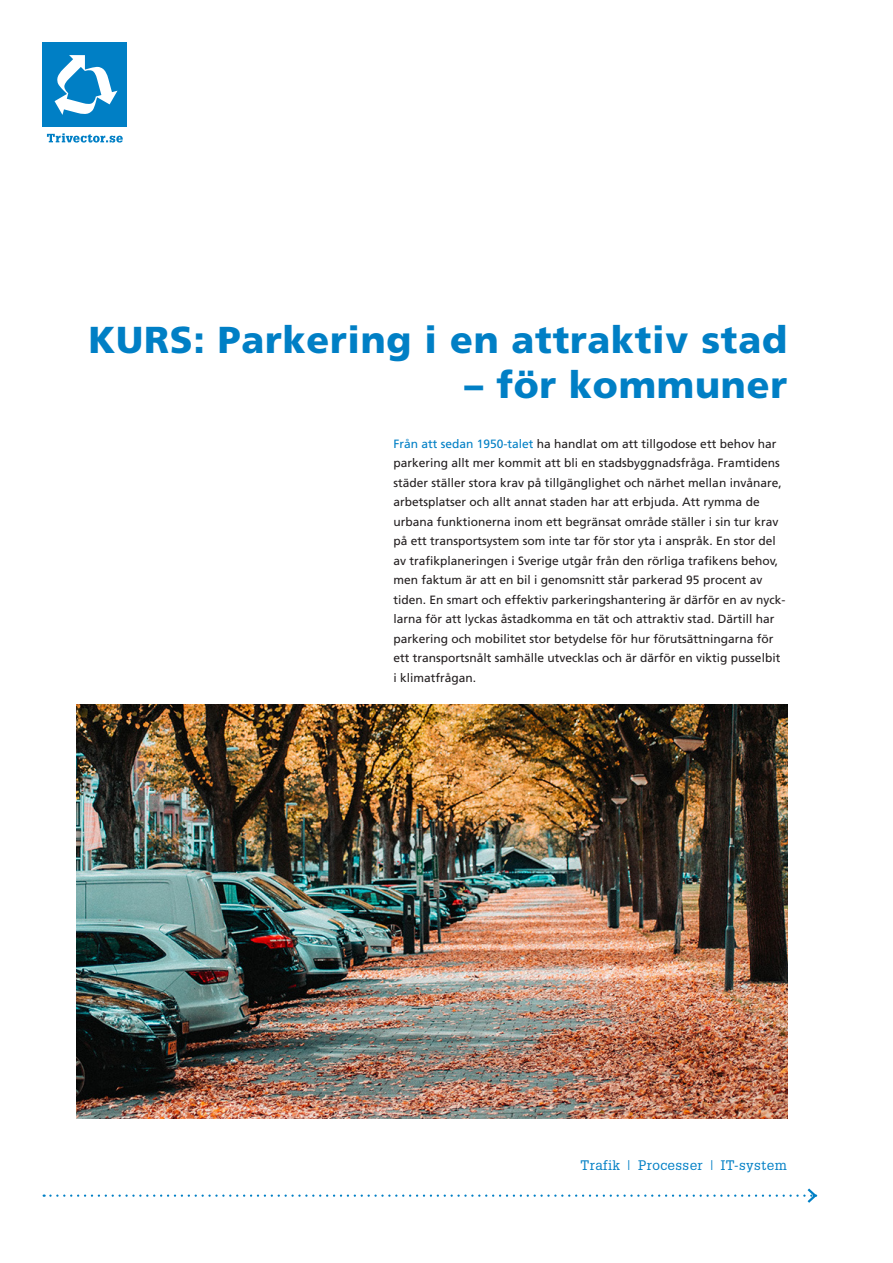
<style>
.page{position:relative;width:893px;height:1263px;background:#fff}
.page>*{position:absolute;margin:0;border:0;box-sizing:border-box;transform-origin:0 0}
.HuvRubrik_sid_1{font:900 37.5px "Frutiger LT Std";letter-spacing:.02em;color:#007fc5}
.Trafik_Processer_IT{font:13.5px "Glypha LT Std";letter-spacing:.03em;color:#007fc5}
.Bröd_ingress_sid_1{font:12px/19.5px "Frutiger";color:#231f20}
.s1{color:#007fc5}
</style>
<div class="page">
<svg style="left:44px;top:1188px;width:774px;height:15px"></svg>
<div style="left:43px;top:43px;width:84px;height:84px;background:#007fc5"></div>
<svg style="left:55px;top:55px;width:63px;height:60px"></svg>
<svg style="left:47px;top:133px;width:76px;height:10px"></svg>
<img style="left:77px;top:705px;width:710px;height:413px">
<p class="HuvRubrik_sid_1" style="left:88px;top:317px;width:700px">KURS: Parkering i en attraktiv stad</p>
<p class="HuvRubrik_sid_1" style="left:465px;top:362px;width:324px">– för kommuner</p>
<p class="Bröd_ingress_sid_1" style="left:393px;top:434px;width:393px"><span class="s1">Från att sedan 1950-talet</span> ha handlat om att tillgodose ett behov har parkering allt mer kommit att bli en stadsbyggnadsfråga. Framtidens städer ställer stora krav på tillgänglighet och närhet mellan invånare, arbetsplatser och allt annat staden har att erbjuda. Att rymma de urbana funktionerna inom ett begränsat område ställer i sin tur krav på ett transportsystem som inte tar för stor yta i anspråk. En stor del av trafikplaneringen i Sverige utgår från den rörliga trafikens behov, men faktum är att en bil i genomsnitt står parkerad 95 procent av tiden. En smart och effektiv parkeringshantering är därför en av nyck&shy;larna för att lyckas åstadkomma en tät och attraktiv stad. Därtill har parkering och mobilitet stor betydelse för hur förutsättningarna för ett transportsnålt samhälle utvecklas och är därför en viktig pusselbit i klimatfrågan.</p>
<p class="Trafik_Processer_IT" style="left:580px;top:1157px;width:208px">Trafik | Processer | IT-system</p>
</div>
